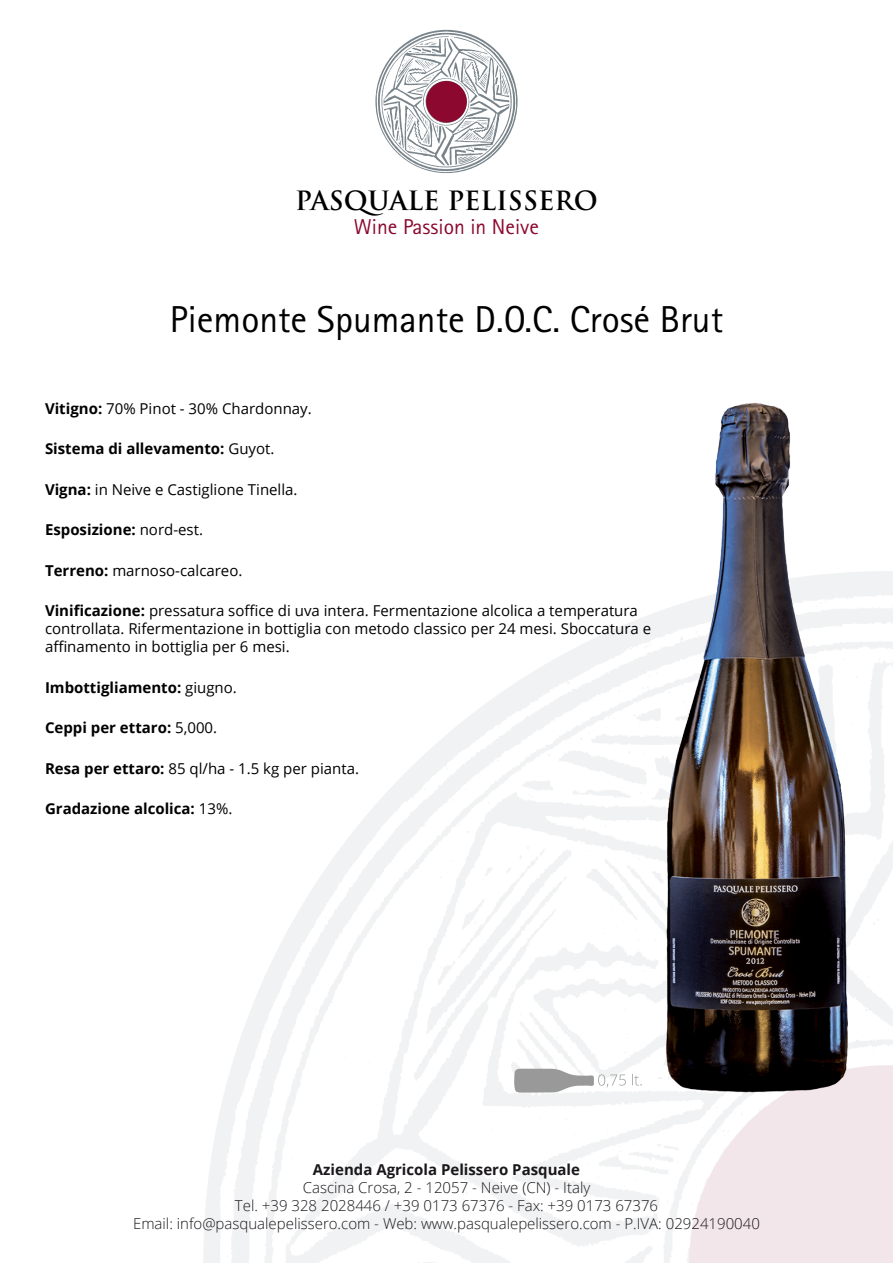
<style>
.page{position:relative;width:893px;height:1263px;background:#fff}
.page>*{position:absolute;margin:0;border:0;box-sizing:border-box;transform-origin:0 0}
.t1{font:37.5px "Rotis Sans Serif Std";color:#000}
.t2{font:700 25.8px "Trajan Pro";color:#000}
.t3{font:21.6px "Rotis Sans Serif Std";color:#8c082e}
.t4{font:15px/18px "Open Sans";color:#000}
.t5{font:300 15px/18px "Open Sans";color:#1a171b;text-align:center}
.t6{font:700 15px "Open Sans";color:#000}
.t7{font:700 15px "Open Sans";color:#1a171b}
.s1{font-weight:700}
.s2{font-weight:400}
</style>
<div class="page">
<svg style="left:689px;top:1065px;width:204px;height:198px;background:#f4e9ec"></svg>
<img style="left:375px;top:30px;width:143px;height:143px">
<div style="left:426px;top:81px;width:41px;height:42px;background:#8c082e;border-radius:50%"></div>
<img style="left:664px;top:403px;width:184px;height:689px">
<svg style="left:514px;top:1069px;width:112px;height:23px"></svg>
<svg style="left:632px;top:1074px;width:10px;height:11px"></svg>
<h2 class="t2" style="left:295px;top:184px;width:304px">PASQUALE PELISSERO</h2>
<h3 class="t3" style="left:354px;top:214px;width:187px">Wine Passion in Neive</h3>
<h1 class="t1" style="left:170px;top:298px;width:555px">Piemonte Spumante D.O.C. Crosé Brut</h1>
<p class="t4" style="left:45px;top:399px;width:268px"><span class="s1">Vitigno:</span> 70% Pinot - 30% Chardonnay.</p>
<p class="t6" style="left:45px;top:438px;width:231px">Sistema di allevamento: <span class="s2">Guyot.</span></p>
<p class="t4" style="left:45px;top:480px;width:254px"><span class="s1">Vigna:</span> in Neive e Castiglione Tinella.</p>
<p class="t6" style="left:45px;top:519px;width:160px">Esposizione: <span class="s2">nord-est.</span></p>
<p class="t4" style="left:45px;top:561px;width:199px"><span class="s1">Terreno:</span> marnoso-calcareo.</p>
<p class="t4" style="left:45px;top:602px;width:608px"><span class="s1">Vinificazione:</span> pressatura soffice di uva intera. Fermentazione alcolica a temperatura controllata. Rifermentazione in bottiglia con metodo classico per 24 mesi. Sboccatura e affinamento in bottiglia per 6 mesi.</p>
<p class="t6" style="left:45px;top:677px;width:193px">Imbottigliamento: <span class="s2">giugno.</span></p>
<p class="t6" style="left:45px;top:717px;width:174px">Ceppi per ettaro: <span class="s2">5,000.</span></p>
<p class="t4" style="left:45px;top:759px;width:316px"><span class="s1">Resa per ettaro:</span> 85 ql/ha - 1.5 kg per pianta.</p>
<p class="t6" style="left:45px;top:798px;width:189px">Gradazione alcolica: <span class="s2">13%.</span></p>
<p class="t7" style="left:313px;top:1159px;width:269px">Azienda Agricola Pelissero Pasquale</p>
<p class="t5" style="left:133px;top:1178px;width:628px">Cascina Crosa, 2 - 12057 - Neive (CN) - Italy<br>Tel. +39 328 2028446 / +39 0173 67376 - Fax: +39 0173 67376<br>Email: info@pasqualepelissero.com - Web: www.pasqualepelissero.com - P.IVA: 02924190040</p>
</div>
